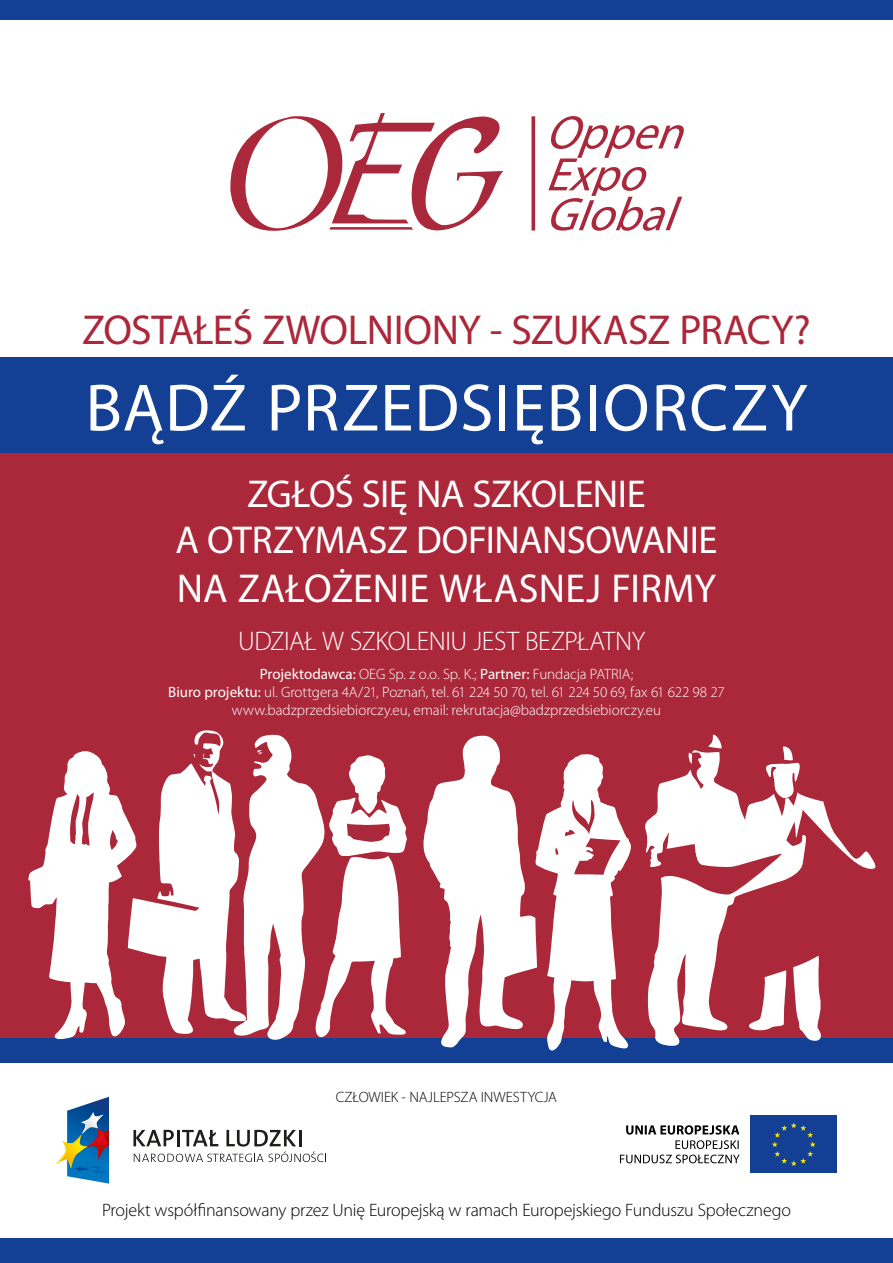
<style>
.page{position:relative;width:893px;height:1263px;background:#fff}
.page>*{position:absolute;margin:0;border:0;box-sizing:border-box;transform-origin:0 0}
.t1{font:67.5px "Myriad Pro";letter-spacing:.02em;color:#fff}
.t2{font:42px "Myriad Pro";letter-spacing:-.01em;color:#ab283a}
.t3{font:40.5px "Myriad Pro";letter-spacing:.01em;color:#fff}
.t4{font:39px/46.8px "Myriad Pro";letter-spacing:-.015em;color:#fff;text-align:center}
.t5{font:300 27px "Myriad Pro";letter-spacing:-.015em;color:#fff}
.t6{font:300 18px "Myriad Pro";letter-spacing:-.01em;color:#000}
.t7{font:300 15px/18px "Myriad Pro";letter-spacing:-.005em;color:#fff;text-align:center}
.t8{font:300 15px "Myriad Pro";letter-spacing:-.005em;color:#000}
.s1{font-weight:400}
</style>
<div class="page">
<div style="left:0;top:412px;width:893px;height:638px;background:#ab283a"></div>
<svg style="left:133px;top:1130px;width:193px;height:32px"></svg>
<svg style="left:56px;top:1097px;width:53px;height:86px"></svg>
<div style="left:750px;top:1115px;width:87px;height:58px;background:#134094"></div>
<svg style="left:772px;top:1122px;width:44px;height:44px"></svg>
<svg style="left:626px;top:1125px;width:113px;height:9px"></svg>
<svg style="left:620px;top:1140px;width:120px;height:23px"></svg>
<svg style="left:230px;top:113px;width:273px;height:118px"></svg>
<svg style="left:531px;top:116px;width:4px;height:114px"></svg>
<svg style="left:548px;top:116px;width:136px;height:115px"></svg>
<div style="left:0;top:1238px;width:893px;height:25px;background:#134094"></div>
<div style="left:0;top:1038px;width:893px;height:25px;background:#134094"></div>
<div style="left:0;top:0;width:893px;height:19px;background:#134094"></div>
<div style="left:0;top:358px;width:893px;height:95px;background:#134094"></div>
<svg style="left:28px;top:730px;width:848px;height:321px"></svg>
<h2 class="t2" style="left:82px;top:304px;width:730px">ZOSTAŁEŚ ZWOLNIONY - SZUKASZ PRACY?</h2>
<h1 class="t1" style="left:85px;top:366px;width:724px">BĄDŹ PRZEDSIĘBIORCZY</h1>
<h3 class="t4" style="left:175px;top:470px;width:544px">ZGŁOŚ SIĘ NA SZKOLENIE<br>A OTRZYMASZ DOFINANSOWANIE</h3>
<h3 class="t3" style="left:177px;top:563px;width:541px">NA ZAŁOŻENIE WŁASNEJ FIRMY</h3>
<h3 class="t5" style="left:238px;top:626px;width:409px">UDZIAŁ W SZKOLENIU JEST BEZPŁATNY</h3>
<p class="t7" style="left:168px;top:665px;width:558px"><span class="s1">Projektodawca:</span> OEG Sp. z o.o. Sp. K.; <span class="s1">Partner:</span> Fundacja PATRIA;<br><span class="s1">Biuro projektu:</span> ul. Grottgera 4A/21, Poznań, tel. 61 224 50 70, tel. 61 224 50 69, fax 61 622 98 27 www.badzprzedsiebiorczy.eu, email: rekrutacja@badzprzedsiebiorczy.eu</p>
<p class="t8" style="left:336px;top:1089px;width:223px">CZŁOWIEK - NAJLEPSZA INWESTYCJA</p>
<p class="t6" style="left:102px;top:1200px;width:690px">Projekt współfinansowany przez Unię Europejską w ramach Europejskiego Funduszu Społecznego</p>
</div>
